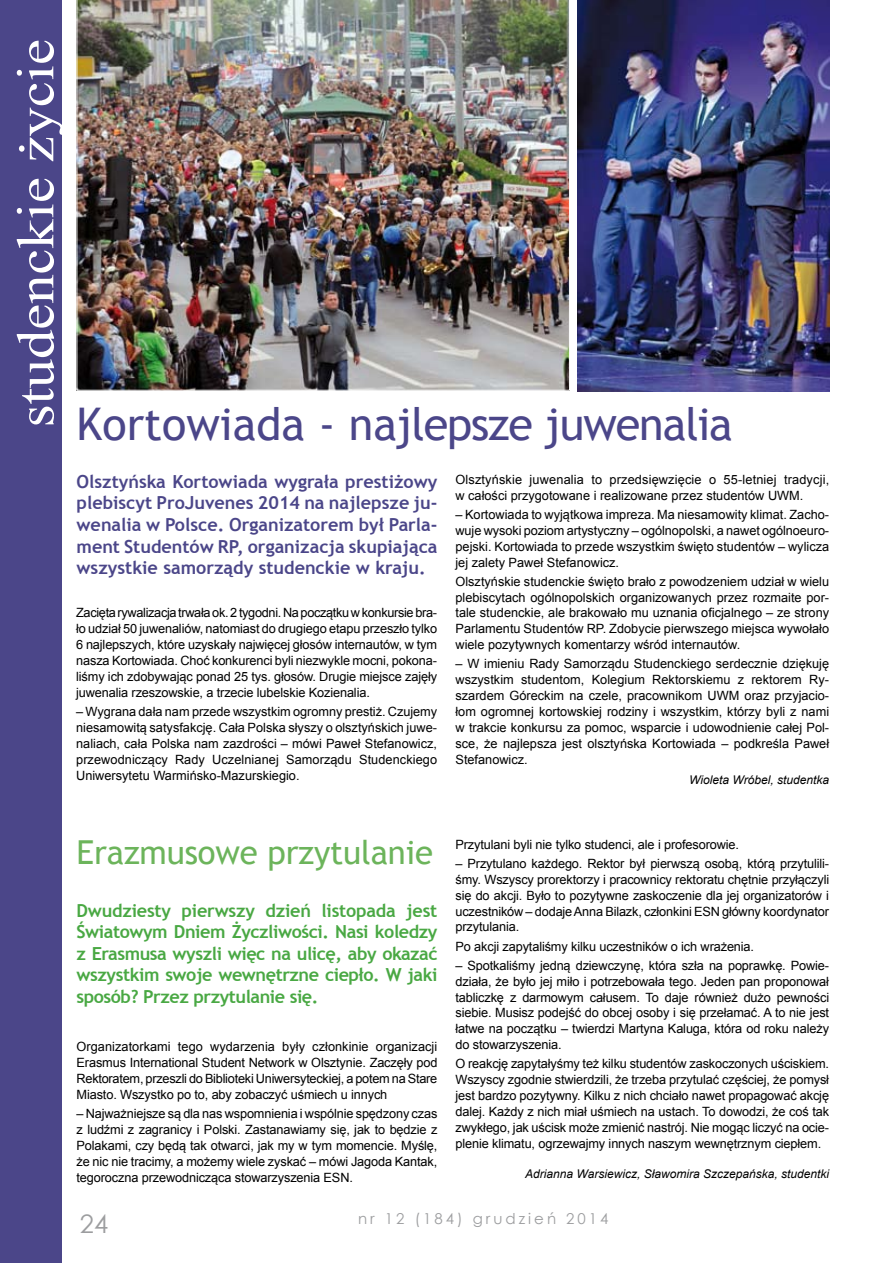
<style>
.page{position:relative;width:893px;height:1263px;background:#fff}
.page>*{position:absolute;margin:0;border:0;box-sizing:border-box;transform-origin:0 0}
.t1{font:52.65px "Times New Roman";color:#fff;scale:1.11 1}
.t2{font:45px "Trebuchet MS";letter-spacing:-.025em;color:#4b4689}
.t3{font:33px "Trebuchet MS";letter-spacing:-.005em;color:#6cb45b}
.t4{font:25.5px "Century Gothic";color:#9c9d9f}
.t5{font:700 18px/21.6px "Trebuchet MS";color:#4b4689;text-align:justify}
.t6{font:700 18px/21.6px "Trebuchet MS";letter-spacing:-.025em;color:#49a843;text-align:justify}
.t7{font:15px "Century Gothic";letter-spacing:.2em;color:#9c9d9f}
.t8{font:12.75px/15.9px "Arial";letter-spacing:-.01em;color:#000;text-align:justify}
.t9{font:12.75px/15.9px "Arial";letter-spacing:.01em;color:#000}
.t10{font:italic 12px "Arial";color:#000}
</style>
<div class="page">
<div style="left:0;top:0;width:62px;height:1263px;background:#4b4689"></div>
<img style="left:77px;top:0;width:493px;height:391px">
<img style="left:577px;top:0;width:252px;height:391px">
<h1 class="t1" style="left:0;top:427px;width:351px;rotate:-90deg">studenckie życie</h1>
<h2 class="t2" style="left:77px;top:398px;width:658px">Kortowiada - najlepsze juwenalia</h2>
<h3 class="t5" style="left:77px;top:471px;width:362px">Olsztyńska Kortowiada wygrała prestiżowy plebiscyt ProJuvenes 2014 na najlepsze ju&shy;wenalia w Polsce. Organizatorem był Parla&shy;ment Studentów RP, organizacja skupiająca wszystkie samorządy studenckie w kraju.</h3>
<p class="t9" style="left:455px;top:471px;width:375px">Olsztyńskie juwenalia to przedsięwzięcie o 55-letniej tradycji, w całości przygotowane i realizowane przez studentów UWM.</p>
<p class="t8" style="left:455px;top:506px;width:375px">– Kortowiada to wyjątkowa impreza. Ma niesamowity klimat. Zacho&shy;wuje wysoki poziom artystyczny – ogólnopolski, a nawet ogólnoeuro&shy;pejski. Kortowiada to przede wszystkim święto studentów – wylicza jej zalety Paweł Stefanowicz.</p>
<p class="t8" style="left:455px;top:573px;width:375px">Olsztyńskie studenckie święto brało z powodzeniem udział w wielu plebiscytach ogólnopolskich organizowanych przez rozmaite por&shy;tale studenckie, ale brakowało mu uznania oficjalnego – ze strony Parlamentu Studentów RP. Zdobycie pierwszego miejsca wywołało wiele pozytywnych komentarzy wśród internautów.</p>
<p class="t8" style="left:455px;top:656px;width:375px">– W imieniu Rady Samorządu Studenckiego serdecznie dziękuję wszystkim studentom, Kolegium Rektorskiemu z rektorem Ry&shy;szardem Góreckim na czele, pracownikom UWM oraz przyjacio&shy;łom ogromnej kortowskiej rodziny i wszystkim, którzy byli z nami w trakcie konkursu za pomoc, wsparcie i udowodnienie całej Pol&shy;sce, że najlepsza jest olsztyńska Kortowiada – podkreśla Paweł Stefanowicz.</p>
<p class="t8" style="left:76px;top:605px;width:363px">Zacięta rywalizacja trwała ok. 2 tygodni. Na początku w konkursie bra&shy;ło udział 50 juwenaliów, natomiast do drugiego etapu przeszło tylko 6 najlepszych, które uzyskały najwięcej głosów internautów, w tym nasza Kortowiada. Choć konkurenci byli niezwykle mocni, pokona&shy;liśmy ich zdobywając ponad 25 tys. głosów. Drugie miejsce zajęły juwenalia rzeszowskie, a trzecie lubelskie Kozienalia.</p>
<p class="t8" style="left:76px;top:704px;width:362px">– Wygrana dała nam przede wszystkim ogromny prestiż. Czujemy niesamowitą satysfakcję. Cała Polska słyszy o olsztyńskich juwe&shy;naliach, cała Polska nam zazdrości – mówi Paweł Stefanowicz, przewodniczący Rady Uczelnianej Samorządu Studenckiego Uniwersytetu Warmińsko-Mazurskiegio.</p>
<p class="t10" style="left:689px;top:772px;width:141px">Wioleta Wróbel, studentka</p>
<h3 class="t3" style="left:77px;top:833px;width:358px">Erazmusowe przytulanie</h3>
<h3 class="t6" style="left:77px;top:899px;width:363px">Dwudziesty pierwszy dzień listopada jest Światowym Dniem Życzliwości. Nasi koledzy z Erasmusa wyszli więc na ulicę, aby okazać wszystkim swoje wewnętrzne ciepło. W jaki sposób? Przez przytulanie się.</h3>
<p class="t8" style="left:77px;top:1039px;width:362px">Organizatorkami tego wydarzenia były członkinie organizacji Erasmus International Student Network w Olsztynie. Zaczęły pod Rektoratem, przeszli do Biblioteki Uniwersyteckiej, a potem na Stare Miasto. Wszystko po to, aby zobaczyć uśmiech u innych</p>
<p class="t8" style="left:77px;top:1106px;width:362px">– Najważniejsze są dla nas wspomnienia i wspólnie spędzony czas z ludźmi z zagranicy i Polski. Zastanawiamy się, jak to będzie z Polakami, czy będą tak otwarci, jak my w tym momencie. Myślę, że nic nie tracimy, a możemy wiele zyskać – mówi Jagoda Kantak, tegoroczna przewodnicząca stowarzyszenia ESN.</p>
<p class="t8" style="left:455px;top:836px;width:285px">Przytulani byli nie tylko studenci, ale i profesorowie.</p>
<p class="t8" style="left:455px;top:855px;width:375px">– Przytulano każdego. Rektor był pierwszą osobą, którą przytulili&shy;śmy. Wszyscy prorektorzy i pracownicy rektoratu chętnie przyłączyli się do akcji. Było to pozytywne zaskoczenie dla jej organizatorów i uczestników – dodaje Anna Bilazk, członkini ESN główny koordynator przytulania.</p>
<p class="t8" style="left:455px;top:938px;width:300px">Po akcji zapytaliśmy kilku uczestników o ich wrażenia.</p>
<p class="t8" style="left:455px;top:957px;width:375px">– Spotkaliśmy jedną dziewczynę, która szła na poprawkę. Powie&shy;działa, że było jej miło i potrzebowała tego. Jeden pan proponował tabliczkę z darmowym całusem. To daje również dużo pewności siebie. Musisz podejść do obcej osoby i się przełamać. A to nie jest łatwe na początku – twierdzi Martyna Kaluga, która od roku należy do stowarzyszenia.</p>
<p class="t8" style="left:455px;top:1056px;width:375px">O reakcję zapytałyśmy też kilku studentów zaskoczonych uściskiem.<br>Wszyscy zgodnie stwierdzili, że trzeba przytulać częściej, że pomysł jest bardzo pozytywny. Kilku z nich chciało nawet propagować akcję dalej. Każdy z nich miał uśmiech na ustach. To dowodzi, że coś tak zwykłego, jak uścisk może zmienić nastrój. Nie mogąc liczyć na ocie&shy;plenie klimatu, ogrzewajmy innych naszym wewnętrznym ciepłem.</p>
<p class="t10" style="left:525px;top:1166px;width:305px">Adrianna Warsiewicz, Sławomira Szczepańska, studentki</p>
<h3 class="t4" style="left:80px;top:1206px;width:30px">24</h3>
<p class="t7" style="left:358px;top:1208px;width:252px">nr 12 (184) grudzień 2014</p>
</div>
